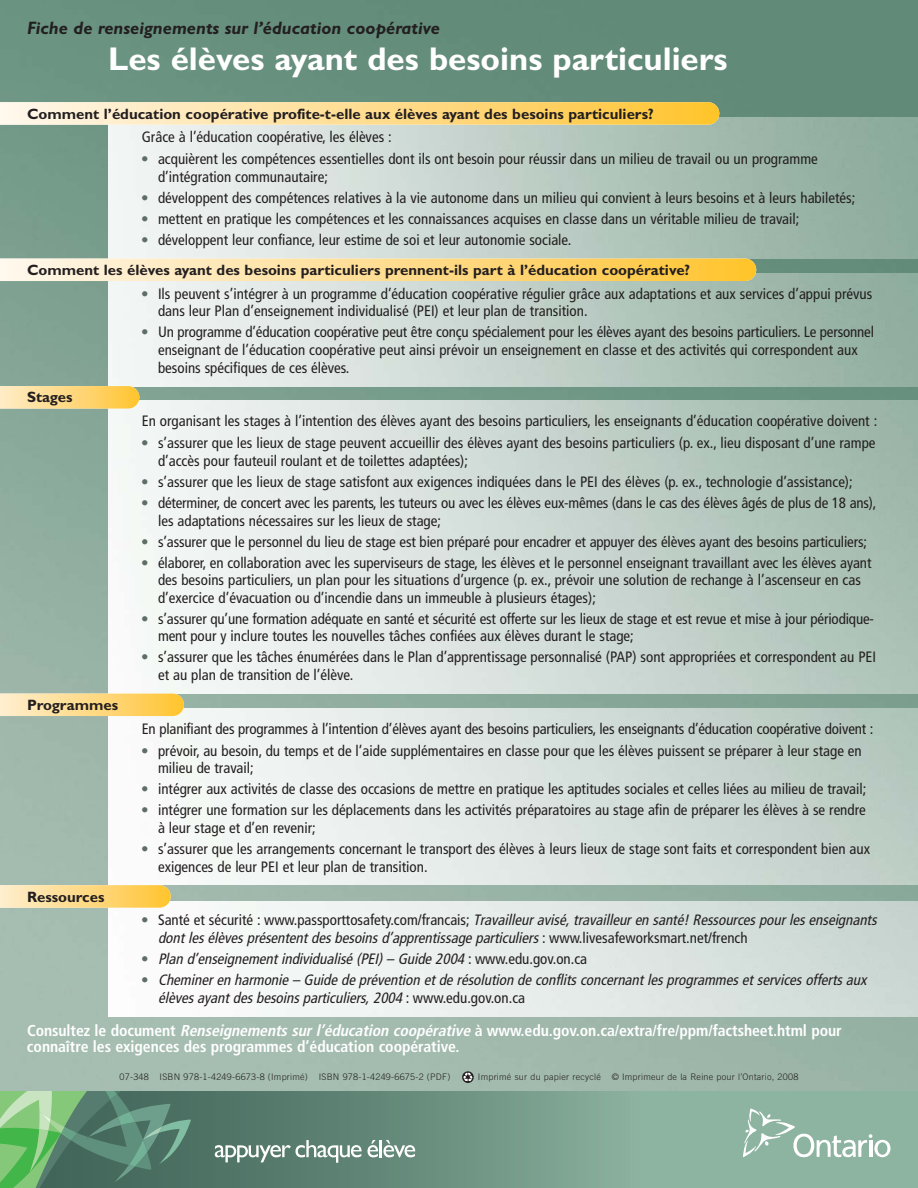
<style>
.page{position:relative;width:918px;height:1188px;background:#fff}
.page>*{position:absolute;margin:0;border:0;box-sizing:border-box;transform-origin:0 0}
.t1{font:700 33px "Gill Sans";color:#fff}
.t2{font:italic 700 18px "Gill Sans";color:#231f20}
.t3{font:700 condensed 15.75px/16.5px "Frutiger";letter-spacing:-.005em;color:#fff}
.t4{font:condensed 15px/17.7px "Frutiger";color:#231f20}
.t5{font:italic condensed 15px/17.7px "Frutiger";color:#231f20}
.t6{font:700 15px "Gill Sans";color:#231f20}
.t7{font:300 9px "Trade Gothic";letter-spacing:.03em;color:#231f20}
.s1{color:#5e6e66}
.s2{font-style:normal;color:#5e6e66}
.s3{font-style:normal}
.s4{font-style:italic}
</style>
<div class="page">
<img style="left:0;top:0;width:918px;height:1091px">
<img style="left:108px;top:401px;width:810px;height:293px">
<img style="left:108px;top:709px;width:810px;height:176px">
<img style="left:108px;top:274px;width:810px;height:112px">
<img style="left:108px;top:117px;width:810px;height:142px">
<img style="left:108px;top:901px;width:810px;height:115px">
<svg style="left:0;top:102px;width:719px;height:23px;background:#fedd92"></svg>
<svg style="left:0;top:885px;width:171px;height:23px;background:#fdda86"></svg>
<svg style="left:0;top:694px;width:184px;height:22px;background:#fed985"></svg>
<svg style="left:0;top:386px;width:139px;height:23px;background:#fdd883"></svg>
<svg style="left:0;top:259px;width:756px;height:22px;background:#fedd91"></svg>
<svg style="left:462px;top:1071px;width:12px;height:12px"></svg>
<svg style="left:463px;top:1073px;width:10px;height:9px"></svg>
<svg style="left:192px;top:1091px;width:726px;height:97px;background:#769c8b"></svg>
<svg style="left:0;top:1091px;width:192px;height:97px;background:#609370"></svg>
<svg style="left:743px;top:1109px;width:147px;height:48px;background:#a0bfb0"></svg>
<svg style="left:215px;top:1140px;width:200px;height:23px"></svg>
<p class="t2" style="left:27px;top:22px;width:414px">Fiche de renseignements sur l’éducation coopérative</p>
<h1 class="t1" style="left:108px;top:48px;width:621px">Les élèves ayant des besoins particuliers</h1>
<p class="t6" style="left:27px;top:108px;width:628px">Comment l’éducation coopérative profite-t-elle aux élèves ayant des besoins particuliers?</p>
<p class="t4" style="left:142px;top:129px;width:252px">Grâce à l’éducation coopérative, les élèves :</p>
<p class="t4" style="left:158px;top:152px;width:661px;text-indent:-17px"><span class="s1">•</span> acquièrent les compétences essentielles dont ils ont besoin pour réussir dans un milieu de travail ou un programme d’intégration communautaire;</p>
<p class="t4" style="left:141px;top:190px;width:716px"><span class="s1">•</span> développent des compétences relatives à la vie autonome dans un milieu qui convient à leurs besoins et à leurs habiletés;</p>
<p class="t4" style="left:141px;top:211px;width:660px"><span class="s1">•</span> mettent en pratique les compétences et les connaissances acquises en classe dans un véritable milieu de travail;</p>
<p class="t4" style="left:141px;top:232px;width:432px"><span class="s1">•</span> développent leur confiance, leur estime de soi et leur autonomie sociale.</p>
<p class="t4" style="left:158px;top:286px;width:716px;text-indent:-17px"><span class="s1">•</span> Ils peuvent s’intégrer à un programme d’éducation coopérative régulier grâce aux adaptations et aux services d’appui prévus dans leur Plan d’enseignement individualisé (PEI) et leur plan de transition.</p>
<p class="t4" style="left:158px;top:324px;width:718px;text-indent:-17px"><span class="s1">•</span> Un programme d’éducation coopérative peut être conçu spécialement pour les élèves ayant des besoins particuliers. Le personnel enseignant de l’éducation coopérative peut ainsi prévoir un enseignement en classe et des activités qui correspondent aux besoins spécifiques de ces élèves.</p>
<p class="t4" style="left:142px;top:413px;width:737px">En organisant les stages à l’intention des élèves ayant des besoins particuliers, les enseignants d’éducation coopérative doivent :</p>
<p class="t4" style="left:158px;top:435px;width:719px;text-indent:-17px"><span class="s1">•</span> s’assurer que les lieux de stage peuvent accueillir des élèves ayant des besoins particuliers (p. ex., lieu disposant d’une rampe d’accès pour fauteuil roulant et de toilettes adaptées);</p>
<p class="t4" style="left:141px;top:474px;width:713px"><span class="s1">•</span> s’assurer que les lieux de stage satisfont aux exigences indiquées dans le PEI des élèves (p. ex., technologie d’assistance);</p>
<p class="t4" style="left:158px;top:495px;width:720px;text-indent:-17px"><span class="s1">•</span> déterminer, de concert avec les parents, les tuteurs ou avec les élèves eux-mêmes (dans le cas des élèves âgés de plus de 18 ans), les adaptations nécessaires sur les lieux de stage;</p>
<p class="t4" style="left:141px;top:534px;width:727px"><span class="s1">•</span> s’assurer que le personnel du lieu de stage est bien préparé pour encadrer et appuyer des élèves ayant des besoins particuliers;</p>
<p class="t4" style="left:158px;top:555px;width:715px;text-indent:-17px"><span class="s1">•</span> élaborer, en collaboration avec les superviseurs de stage, les élèves et le personnel enseignant travaillant avec les élèves ayant des besoins particuliers, un plan pour les situations d’urgence (p. ex., prévoir une solution de rechange à l’ascenseur en cas d’exercice d’évacuation ou d’incendie dans un immeuble à plusieurs étages);</p>
<p class="t4" style="left:158px;top:611px;width:718px;text-indent:-17px"><span class="s1">•</span> s’assurer qu’une formation adéquate en santé et sécurité est offerte sur les lieux de stage et est revue et mise à jour périodique&shy;ment pour y inclure toutes les nouvelles tâches confiées aux élèves durant le stage;</p>
<p class="t4" style="left:158px;top:650px;width:720px;text-indent:-17px"><span class="s1">•</span> s’assurer que les tâches énumérées dans le Plan d’apprentissage personnalisé (PAP) sont appropriées et correspondent au PEI et au plan de transition de l’élève.</p>
<p class="t4" style="left:142px;top:721px;width:733px">En planifiant des programmes à l’intention d’élèves ayant des besoins particuliers, les enseignants d’éducation coopérative doivent :</p>
<p class="t4" style="left:158px;top:743px;width:705px;text-indent:-17px"><span class="s1">•</span> prévoir, au besoin, du temps et de l’aide supplémentaires en classe pour que les élèves puissent se préparer à leur stage en milieu de travail;</p>
<p class="t4" style="left:141px;top:782px;width:727px"><span class="s1">•</span> intégrer aux activités de classe des occasions de mettre en pratique les aptitudes sociales et celles liées au milieu de travail;</p>
<p class="t4" style="left:158px;top:803px;width:709px;text-indent:-17px"><span class="s1">•</span> intégrer une formation sur les déplacements dans les activités préparatoires au stage afin de préparer les élèves à se rendre à leur stage et d’en revenir;</p>
<p class="t4" style="left:158px;top:841px;width:714px;text-indent:-17px"><span class="s1">•</span> s’assurer que les arrangements concernant le transport des élèves à leurs lieux de stage sont faits et correspondent bien aux exigences de leur PEI et leur plan de transition.</p>
<p class="t5" style="left:158px;top:912px;width:723px;text-indent:-17px"><span class="s2">•</span> <span class="s3">S a n t é e t s é c u r i t é : www. p a s s p o rtt o s a fe ty. c o m /f r a n c a i s ;</span> Travailleuravisé,travailleuren santé!Ressourcespourlesenseignants dontlesélèvesprésententdesbesoinsd’apprentissage particuliers <span class="s3">: w w w. l i v e s a f e w o r k s m a r t . n e t / f r e n c h</span></p>
<p class="t5" style="left:141px;top:951px;width:448px"><span class="s2">•</span> Plan d’enseignementindividualisé (PEI)– Guide 2004 <span class="s3">: w w w. e d u . g o v. o n . c a</span></p>
<p class="t5" style="left:158px;top:972px;width:713px;text-indent:-17px"><span class="s2">•</span> Chemineren harmonie – Guide de prévention etde résolution de conflitsconcernantlesprogrammesetservicesoffertsaux élèvesayantdesbesoinsparticuliers,2004 <span class="s3">: w w w. e d u . g o v. o n . c a</span></p>
<p class="t3" style="left:27px;top:1023px;width:816px">Consultez le document <span class="s4">Renseignements sur l’éducation coopérative</span>à www.edu.gov.on.ca/extra/fre/ppm/factsheet.html pour connaître les exigences des programmes d’éducation coopérative.</p>
<p class="t6" style="left:27px;top:265px;width:665px">Comment les élèves ayant des besoins particuliers prennent-ils part à l’éducation coopérative?</p>
<p class="t6" style="left:27px;top:392px;width:47px">Stages</p>
<p class="t6" style="left:27px;top:700px;width:93px">Programmes</p>
<p class="t6" style="left:27px;top:891px;width:79px">Ressources</p>
<p class="t7" style="left:120px;top:1074px;width:332px">07-348 ISBN 978-1-4249-6673-8 (Imprimé) ISBN 978-1-4249-6675-2 (PDF)</p>
<p class="t7" style="left:478px;top:1074px;width:322px">Imprimé sur du papier recyclé © Imprimeur de la Reine pour l’Ontario, 2008</p>
</div>
